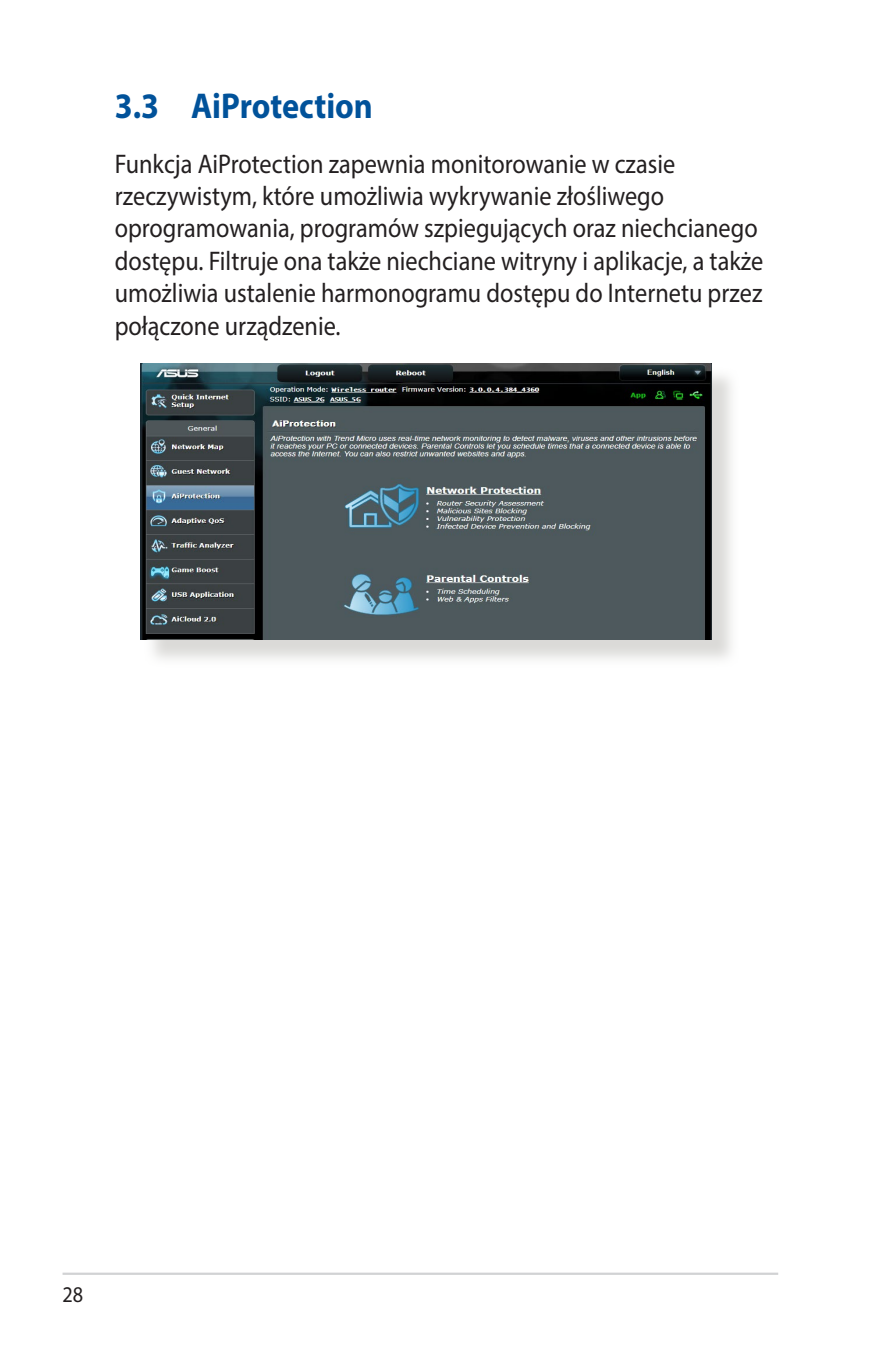
<style>
.page{position:relative;width:893px;height:1346px;background:#fff}
.page>*{position:absolute;margin:0;border:0;box-sizing:border-box;transform-origin:0 0}
.t1{font:700 36px "Myriad Pro";color:#01529a;scale:.9 1}
.t2{font:27px/32.4px "Myriad Pro";color:#231f20;scale:.9 1}
.t3{font:22.5px "Myriad Pro";color:#231f20;scale:.9 1}
</style>
<div class="page">
<hr style="left:63px;top:1272px;width:715px;height:3px;background:#d1d2d4">
<div style="left:144px;top:366px;width:596px;height:302px;background:#cfcecb;opacity:.75"></div>
<img style="left:140px;top:363px;width:572px;height:276px">
<h1 class="t1" style="left:115px;top:82px;width:288px">3.3 AiProtection</h1>
<p class="t2" style="left:115px;top:147px;width:722px">Funkcja AiProtection zapewnia monitorowanie w czasie rzeczywistym, które umożliwia wykrywanie złośliwego oprogramowania, programów szpiegujących oraz niechcianego dostępu. Filtruje ona także niechciane witryny i aplikacje, a także umożliwia ustalenie harmonogramu dostępu do Internetu przez połączone urządzenie.</p>
<p class="t3" style="left:63px;top:1281px;width:25px">28</p>
</div>
